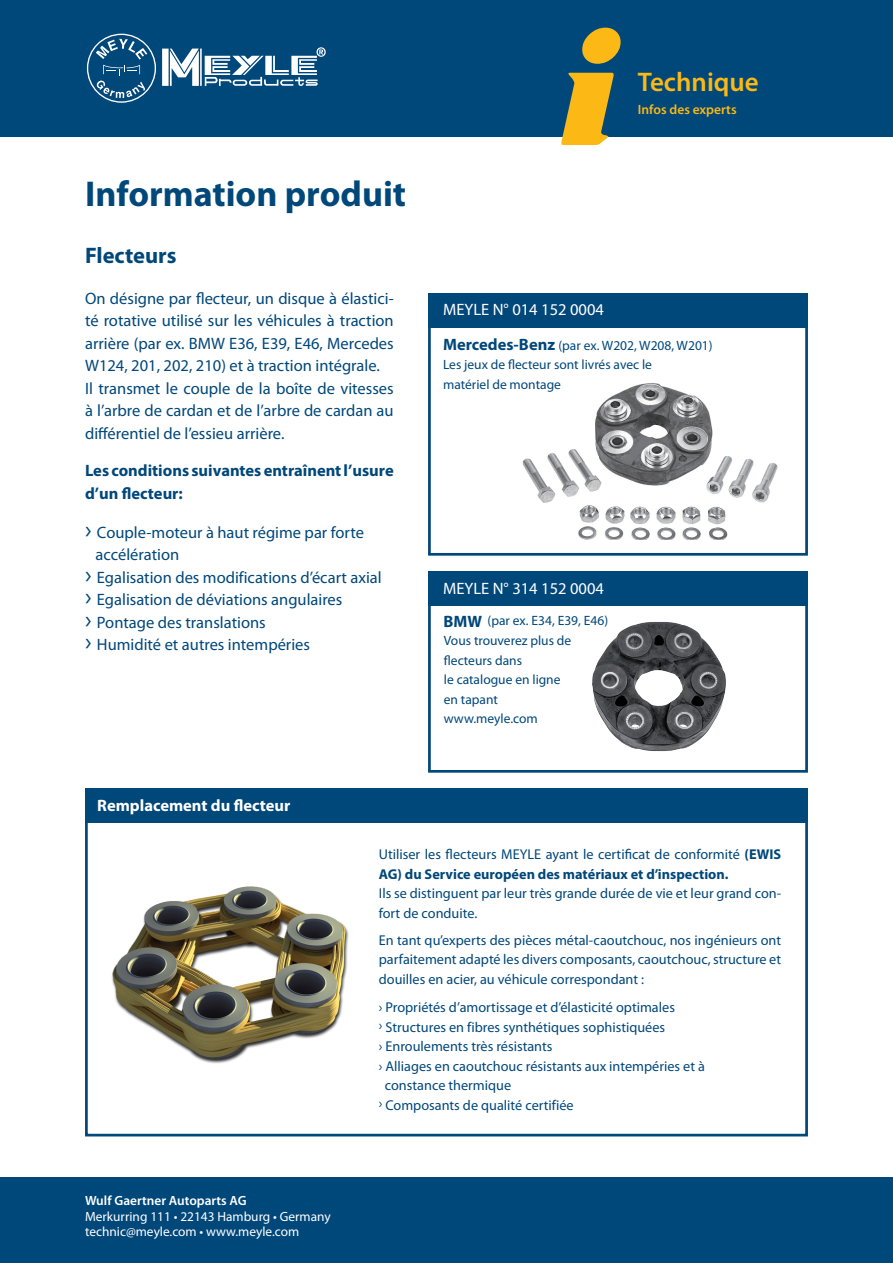
<style>
.page{position:relative;width:893px;height:1263px;background:#fff}
.page>*{position:absolute;margin:0;border:0;box-sizing:border-box;transform-origin:0 0}
.t1{font:700 36px "Myriad Pro";color:#00477a}
.t2{font:600 27px "Myriad Pro";color:#fcb814}
.t3{font:700 22.5px "Myriad Pro";color:#00477a}
.t4{font:16.5px/22.5px "Myriad Pro";color:#00477a}
.t5{font:700 16.5px/22.5px "Myriad Pro";color:#00477a}
.t6{font:16.5px "Myriad Pro";color:#fff}
.t7{font:700 16.5px "Myriad Pro";color:#fff}
.t8{font:14.25px/19.5px "Myriad Pro";color:#00477a}
.t9{font:13.5px/19.5px "Myriad Pro";color:#00477a}
.t10{font:600 13.5px "Myriad Pro";color:#fcb814}
.t11{font:13.35px/15.8px "Myriad Pro";color:#fff}
.t12{font:600 13.35px "Myriad Pro";color:#fff}
.s1{font-size:25.5px}
.s2{font-weight:700;font-size:16.5px}
.s3{font-weight:700}
</style>
<div class="page">
<div style="left:0;top:1178px;width:893px;height:85px;background:#00477a"></div>
<div style="left:0;top:0;width:893px;height:136px;background:#00477a"></div>
<svg style="left:87px;top:34px;width:69px;height:69px"></svg>
<svg style="left:162px;top:47px;width:164px;height:39px"></svg>
<svg style="left:561px;top:28px;width:60px;height:117px"></svg>
<div style="left:85px;top:800px;width:723px;height:336px;border:3px solid #00477a"></div>
<div style="left:85px;top:789px;width:723px;height:34px;background:#00477a"></div>
<img style="left:112px;top:886px;width:237px;height:178px">
<div style="left:428px;top:578px;width:380px;height:195px;background:#fff;border:3px solid #00477a"></div>
<div style="left:428px;top:572px;width:380px;height:34px;background:#00477a"></div>
<img style="left:592px;top:622px;width:134px;height:130px">
<div style="left:428px;top:295px;width:380px;height:261px;background:#fff;border:3px solid #00477a"></div>
<div style="left:428px;top:293px;width:380px;height:34px;background:#00477a"></div>
<img style="left:522px;top:383px;width:256px;height:156px">
<h1 class="t1" style="left:85px;top:170px;width:323px">Information produit</h1>
<h3 class="t3" style="left:85px;top:241px;width:93px">Flecteurs</h3>
<p class="t4" style="left:85px;top:287px;width:310px">On désigne par flecteur, un disque à élastici&shy;té rotative utilisé sur les véhicules à traction arrière (par ex. BMW E36, E39, E46, Mercedes W124, 201, 202, 210) et à traction intégrale.<br>Il transmet le couple de la boîte de vitesses à l’arbre de cardan et de l’arbre de cardan au différentiel de l’essieu arrière.</p>
<p class="t5" style="left:85px;top:459px;width:310px">Les conditions suivantes entraînent l’usure d’un flecteur:</p>
<p class="t4" style="left:85px;top:521px;width:280px"><span class="s1">›</span> Couple-moteur à haut régime par forte</p>
<p class="t4" style="left:96px;top:543px;width:85px">accélération</p>
<p class="t4" style="left:85px;top:566px;width:298px"><span class="s1">›</span> Egalisation des modifications d’écart axial</p>
<p class="t4" style="left:85px;top:588px;width:259px"><span class="s1">›</span> Egalisation de déviations angulaires</p>
<p class="t4" style="left:85px;top:611px;width:182px"><span class="s1">›</span> Pontage des translations</p>
<p class="t4" style="left:85px;top:633px;width:227px"><span class="s1">›</span> Humidité et autres intempéries</p>
<p class="t7" style="left:97px;top:795px;width:195px">Remplacement du flecteur</p>
<h2 class="t2" style="left:638px;top:65px;width:122px">Technique</h2>
<p class="t10" style="left:638px;top:100px;width:100px">Infos des experts</p>
<p class="t6" style="left:443px;top:300px;width:162px">MEYLE N° 014 152 0004</p>
<p class="t9" style="left:443px;top:335px;width:271px"><span class="s2">Mercedes-Benz</span> (par ex. W202, W208, W201)<br>Les jeux de flecteur sont livrés avec le<br>matériel de montage</p>
<p class="t6" style="left:443px;top:578px;width:162px">MEYLE N° 314 152 0004</p>
<p class="t9" style="left:443px;top:611px;width:166px"><span class="s2">BMW</span> (par ex. E34, E39, E46)</p>
<p class="t9" style="left:444px;top:631px;width:129px">Vous trouverez plus de flecteurs dans<br>le catalogue en ligne en tapant www.meyle.com</p>
<p class="t12" style="left:85px;top:1192px;width:163px">Wulf Gaertner Autoparts AG</p>
<p class="t11" style="left:85px;top:1208px;width:247px">Merkurring 111 • 22143 Hamburg • Germany technic@meyle.com • www.meyle.com</p>
<p class="t8" style="left:379px;top:845px;width:404px">Utiliser les flecteurs MEYLE ayant le certificat de conformité <span class="s3">(EWIS<br>AG) du Service européen des matériaux et d’inspection.</span></p>
<p class="t8" style="left:379px;top:884px;width:404px">Ils se distinguent par leur très grande durée de vie et leur grand con&shy;fort de conduite.</p>
<p class="t8" style="left:379px;top:930px;width:404px;text-align:justify">En tant qu’experts des pièces métal-caoutchouc, nos ingénieurs ont parfaitement adapté les divers composants, caoutchouc, structure et douilles en acier, au véhicule correspondant :</p>
<p class="t8" style="left:379px;top:998px;width:298px">› Propriétés d’amortissage et d’élasticité optimales</p>
<p class="t8" style="left:379px;top:1017px;width:288px">› Structures en fibres synthétiques sophistiquées</p>
<p class="t8" style="left:379px;top:1037px;width:175px">› Enroulements très résistants</p>
<p class="t8" style="left:379px;top:1056px;width:328px">› Alliages en caoutchouc résistants aux intempéries et à</p>
<p class="t8" style="left:385px;top:1076px;width:128px">constance thermique</p>
<p class="t8" style="left:379px;top:1095px;width:196px">› Composants de qualité certifiée</p>
</div>
